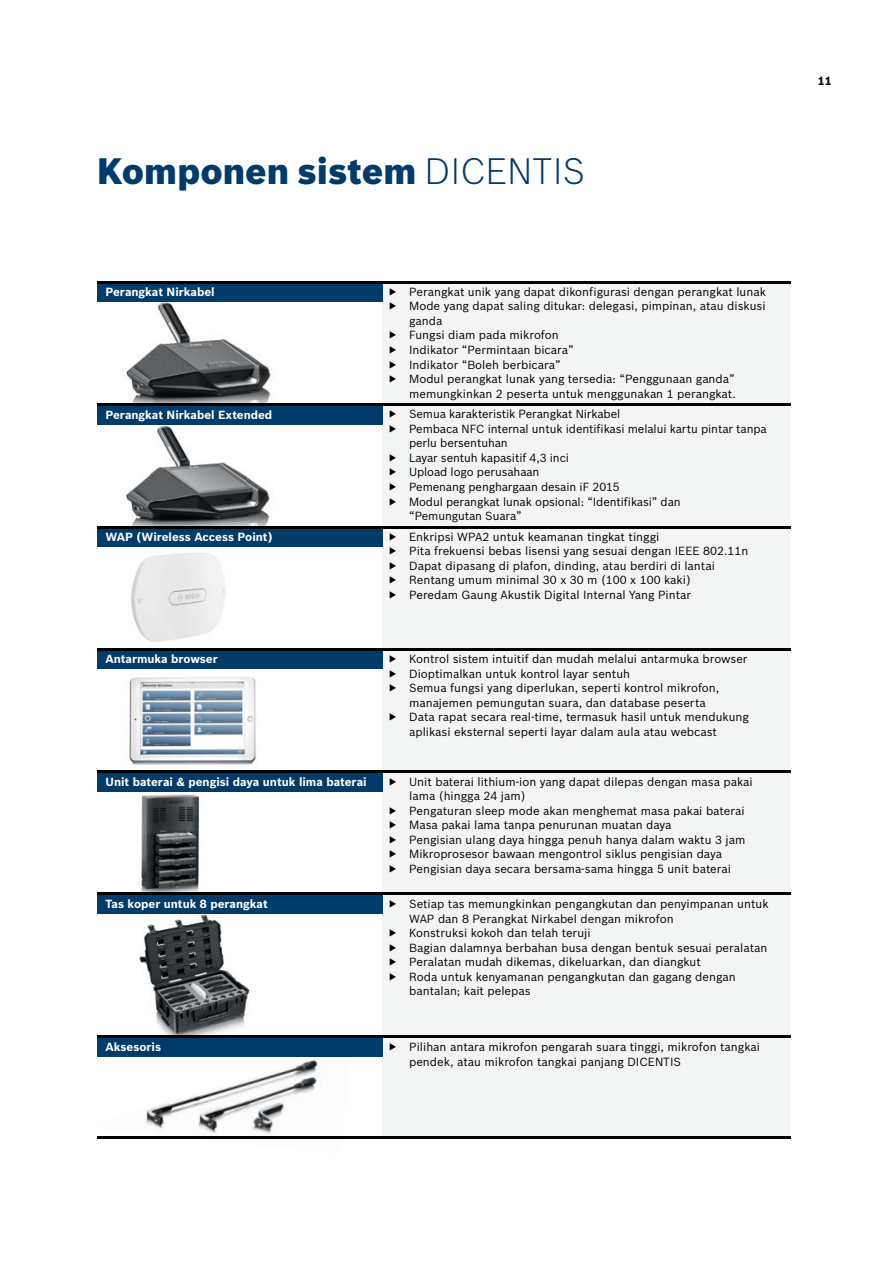
<style>
.page{position:relative;width:893px;height:1263px;background:#fff}
.page>*{position:absolute;margin:0;border:0;box-sizing:border-box;transform-origin:0 0}
.t1{font:900 36px "Bosch Sans";color:#003b6a}
.t2{font:11.55px/14.5px "Bosch Sans";color:#000}
.t3{font:700 11.55px "Bosch Sans";color:#fff}
.t4{font:700 11.55px "Bosch Sans";color:#000}
.s1{font-weight:300}
</style>
<div class="page">
<img style="left:97px;top:1060px;width:254px;height:79px">
<img style="left:139px;top:914px;width:111px;height:121px">
<img style="left:141px;top:794px;width:59px;height:98px">
<img style="left:131px;top:553px;width:95px;height:89px">
<img style="left:102px;top:301px;width:194px;height:103px">
<img style="left:125px;top:425px;width:146px;height:77px">
<img style="left:130px;top:502px;width:117px;height:24px">
<img style="left:247px;top:502px;width:23px;height:24px">
<img style="left:129px;top:677px;width:127px;height:88px">
<div style="left:383px;top:281px;width:408px;height:123px;background:#f3f4f4"></div>
<div style="left:383px;top:404px;width:408px;height:123px;background:#f3f4f4"></div>
<div style="left:383px;top:526px;width:408px;height:123px;background:#f3f4f4"></div>
<div style="left:383px;top:648px;width:408px;height:124px;background:#f3f4f4"></div>
<div style="left:383px;top:771px;width:408px;height:124px;background:#f3f4f4"></div>
<div style="left:383px;top:893px;width:408px;height:146px;background:#f3f4f4"></div>
<div style="left:383px;top:1036px;width:408px;height:102px;background:#f3f4f4"></div>
<div style="left:97px;top:281px;width:286px;height:20px;background:#003b6a"></div>
<div style="left:97px;top:404px;width:286px;height:21px;background:#003b6a"></div>
<div style="left:97px;top:526px;width:286px;height:21px;background:#003b6a"></div>
<div style="left:97px;top:648px;width:286px;height:21px;background:#003b6a"></div>
<div style="left:97px;top:771px;width:286px;height:21px;background:#003b6a"></div>
<div style="left:97px;top:893px;width:286px;height:21px;background:#003b6a"></div>
<div style="left:97px;top:1036px;width:286px;height:21px;background:#003b6a"></div>
<hr style="left:97px;top:1035px;width:694px;height:2px;background:#000">
<hr style="left:97px;top:1136px;width:694px;height:2px;background:#000">
<hr style="left:97px;top:892px;width:694px;height:2px;background:#000">
<hr style="left:97px;top:770px;width:694px;height:2px;background:#000">
<hr style="left:97px;top:648px;width:694px;height:3px;background:#000">
<hr style="left:97px;top:526px;width:694px;height:2px;background:#000">
<hr style="left:97px;top:404px;width:694px;height:2px;background:#000">
<hr style="left:97px;top:281px;width:694px;height:2px;background:#000">
<h1 class="t1" style="left:97px;top:144px;width:490px">Komponen sistem <span class="s1">DICENTIS</span></h1>
<p class="t3" style="left:105px;top:283px;width:111px">Perangkat Nirkabel</p>
<p class="t3" style="left:105px;top:406px;width:168px">Perangkat Nirkabel Extended</p>
<p class="t3" style="left:105px;top:528px;width:169px">WAP (Wireless Access Point)</p>
<p class="t3" style="left:105px;top:650px;width:114px">Antarmuka browser</p>
<p class="t3" style="left:105px;top:773px;width:263px">Unit baterai &amp; pengisi daya untuk lima baterai</p>
<p class="t3" style="left:105px;top:895px;width:164px">Tas koper untuk 8 perangkat</p>
<p class="t3" style="left:105px;top:1038px;width:57px">Aksesoris</p>
<p class="t2" style="left:389px;top:284px;width:379px">▶ Perangkat unik yang dapat dikonfigurasi dengan perangkat lunak</p>
<p class="t2" style="left:389px;top:298px;width:378px">▶ Mode yang dapat saling ditukar: delegasi, pimpinan, atau diskusi</p>
<p class="t2" style="left:409px;top:313px;width:35px">ganda</p>
<p class="t2" style="left:389px;top:327px;width:171px">▶ Fungsi diam pada mikrofon</p>
<p class="t2" style="left:389px;top:342px;width:187px">▶ Indikator “Permintaan bicara”</p>
<p class="t2" style="left:389px;top:356px;width:174px">▶ Indikator “Boleh berbicara”</p>
<p class="t2" style="left:389px;top:371px;width:348px">▶ Modul perangkat lunak yang tersedia: “Penggunaan ganda”</p>
<p class="t2" style="left:409px;top:385px;width:328px">memungkinkan 2 peserta untuk menggunakan 1 perangkat.</p>
<p class="t2" style="left:389px;top:406px;width:233px">▶ Semua karakteristik Perangkat Nirkabel</p>
<p class="t2" style="left:389px;top:421px;width:380px">▶ Pembaca NFC internal untuk identifikasi melalui kartu pintar tanpa</p>
<p class="t2" style="left:409px;top:435px;width:100px">perlu bersentuhan</p>
<p class="t2" style="left:389px;top:450px;width:182px">▶ Layar sentuh kapasitif 4,3 inci</p>
<p class="t2" style="left:389px;top:464px;width:152px">▶ Upload logo perusahaan</p>
<p class="t2" style="left:389px;top:479px;width:233px">▶ Pemenang penghargaan desain iF 2015</p>
<p class="t2" style="left:389px;top:493px;width:293px">▶ Modul perangkat lunak opsional: “Identifikasi” dan</p>
<p class="t2" style="left:409px;top:508px;width:114px">“Pemungutan Suara”</p>
<p class="t2" style="left:389px;top:528px;width:361px">▶ Enkripsi WPA2 untuk keamanan tingkat tinggi<br>▶ Pita frekuensi bebas lisensi yang sesuai dengan IEEE 802.11n ▶ Dapat dipasang di plafon, dinding, atau berdiri di lantai<br>▶ Rentang umum minimal 30 x 30 m (100 x 100 kaki)<br>▶ Peredam Gaung Akustik Digital Internal Yang Pintar</p>
<p class="t2" style="left:389px;top:651px;width:360px">▶ Kontrol sistem intuitif dan mudah melalui antarmuka browser</p>
<p class="t2" style="left:389px;top:665px;width:243px">▶ Dioptimalkan untuk kontrol layar sentuh</p>
<p class="t2" style="left:389px;top:680px;width:332px">▶ Semua fungsi yang diperlukan, seperti kontrol mikrofon,</p>
<p class="t2" style="left:409px;top:695px;width:298px">manajemen pemungutan suara, dan database peserta</p>
<p class="t2" style="left:389px;top:709px;width:362px">▶ Data rapat secara real-time, termasuk hasil untuk mendukung</p>
<p class="t2" style="left:409px;top:724px;width:309px">aplikasi eksternal seperti layar dalam aula atau webcast</p>
<p class="t2" style="left:389px;top:773px;width:366px">▶ Unit baterai lithium-ion yang dapat dilepas dengan masa pakai</p>
<p class="t2" style="left:409px;top:788px;width:118px">lama (hingga 24 jam)</p>
<p class="t2" style="left:389px;top:802px;width:357px">▶ Pengaturan sleep mode akan menghemat masa pakai baterai</p>
<p class="t2" style="left:389px;top:817px;width:284px">▶ Masa pakai lama tanpa penurunan muatan daya</p>
<p class="t2" style="left:389px;top:832px;width:358px">▶ Pengisian ulang daya hingga penuh hanya dalam waktu 3 jam</p>
<p class="t2" style="left:389px;top:846px;width:335px">▶ Mikroprosesor bawaan mengontrol siklus pengisian daya</p>
<p class="t2" style="left:389px;top:861px;width:344px">▶ Pengisian daya secara bersama-sama hingga 5 unit baterai</p>
<p class="t2" style="left:389px;top:896px;width:381px">▶ Setiap tas memungkinkan pengangkutan dan penyimpanan untuk</p>
<p class="t2" style="left:409px;top:910px;width:266px">WAP dan 8 Perangkat Nirkabel dengan mikrofon</p>
<p class="t2" style="left:389px;top:925px;width:203px">▶ Konstruksi kokoh dan telah teruji</p>
<p class="t2" style="left:389px;top:939px;width:380px">▶ Bagian dalamnya berbahan busa dengan bentuk sesuai peralatan</p>
<p class="t2" style="left:389px;top:954px;width:314px">▶ Peralatan mudah dikemas, dikeluarkan, dan diangkut</p>
<p class="t2" style="left:389px;top:969px;width:349px">▶ Roda untuk kenyamanan pengangkutan dan gagang dengan</p>
<p class="t2" style="left:409px;top:983px;width:123px">bantalan; kait pelepas</p>
<p class="t2" style="left:409px;top:1039px;width:352px;text-indent:-20px">▶ Pilihan antara mikrofon pengarah suara tinggi, mikrofon tangkai pendek, atau mikrofon tangkai panjang DICENTIS</p>
<p class="t4" style="left:818px;top:72px;width:15px">11</p>
</div>
